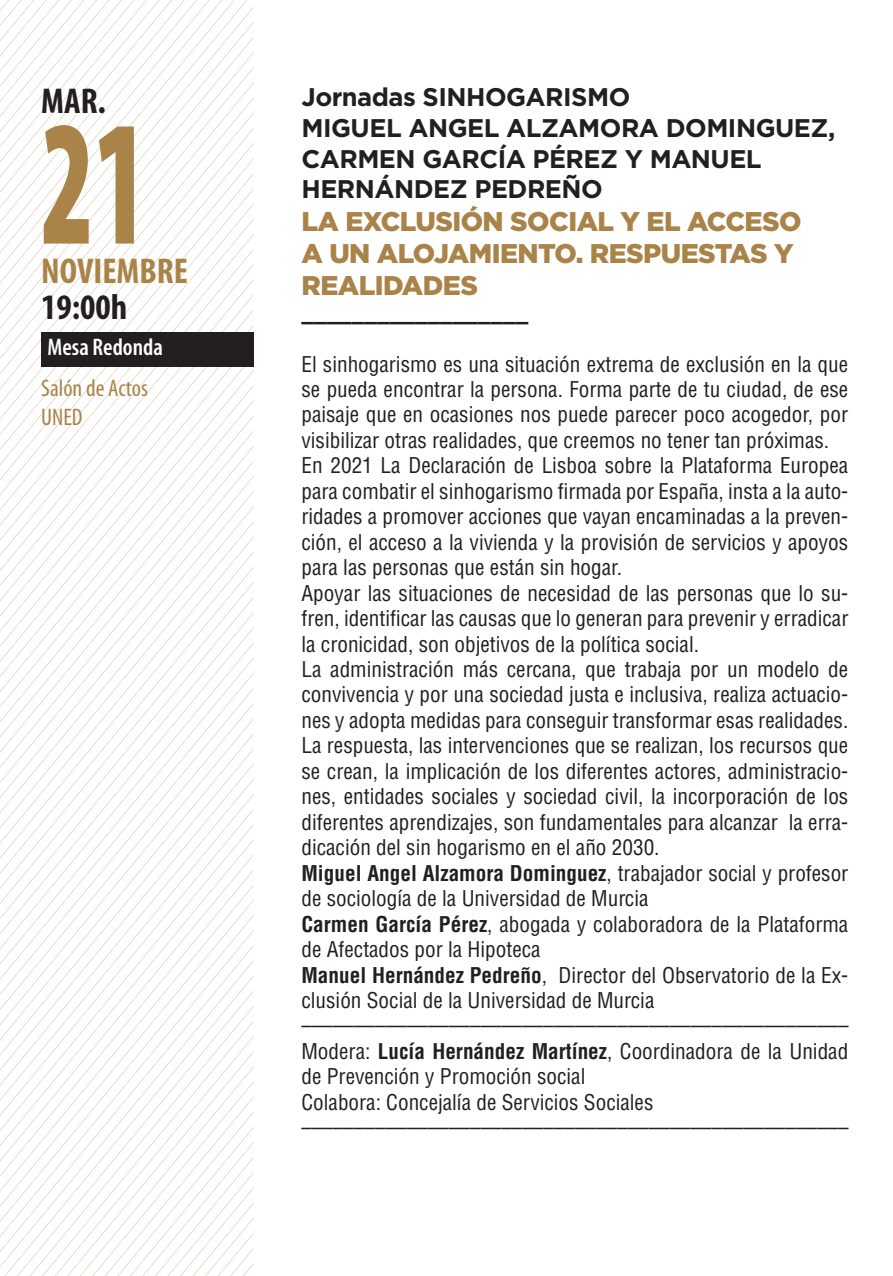
<style>
.page{position:relative;width:893px;height:1276px;background:#fff}
.page>*{position:absolute;margin:0;border:0;box-sizing:border-box;transform-origin:0 0}
.t1{font:900 condensed 180px "Myriad Pro";color:#a98348;scale:.67 1}
.t2{font:700 condensed 36px "Myriad Pro";color:#231f20}
.t3{font:700 condensed 36px "Myriad Pro";color:#a98348}
.t4{font:900 27px/32.4px "Gotham";letter-spacing:-.02em;color:#a98348}
.t5{font:700 25.5px/30.6px "Gotham";letter-spacing:-.02em;color:#231f20}
.t6{font:condensed 24px/28.8px "Myriad Pro";color:#a98348}
.t7{font:600 condensed 24px "Myriad Pro";color:#fff}
.t8{font:condensed 21.3px/25.5px "Helvetica LT Std";color:#231f20}
.t9{font:condensed 21px "Helvetica LT Std";color:#231f20}
.t10{font:900 21px "Gotham";color:#231f20}
.s1{font-style:inherit}
.s2{font-weight:700}
</style>
<div class="page">
<svg style="left:0;top:0;width:254px;height:1276px"></svg>
<div style="left:41px;top:332px;width:213px;height:35px;background:#231f20"></div>
<h2 class="t2" style="left:41px;top:79px;width:66px">MAR.</h2>
<h1 class="t1" style="left:41px;top:76px;width:161px">21</h1>
<h2 class="t3" style="left:41px;top:249px;width:148px">NOVIEMBRE</h2>
<h2 class="t2" style="left:41px;top:285px;width:88px">19:00h</h2>
<p class="t7" style="left:48px;top:332px;width:117px">Mesa Redonda</p>
<p class="t6" style="left:41px;top:375px;width:108px">Salón de Actos<br>UNED</p>
<p class="t5" style="left:301px;top:84px;width:535px">Jornadas <span class="s1">SINHOGARISMO<br></span>MIGUEL ANGEL ALZAMORA DOMINGUEZ,<br>CARMEN GARCÍA PÉREZ Y MANUEL<br>HERNÁNDEZ PEDREÑO</p>
<p class="t4" style="left:301px;top:207px;width:502px">LA EXCLUSIÓN SOCIAL Y EL ACCESO<br>A UN ALOJAMIENTO. RESPUESTAS Y<br>REALIDADES</p>
<p class="t10" style="left:301px;top:306px;width:228px">__________________</p>
<p class="t8" style="left:301px;top:352px;width:548px">El sinhogarismo es una situación extrema de exclusión en la que se pueda encontrar la persona. Forma parte de tu ciudad, de ese paisaje que en ocasiones nos puede parecer poco acogedor, por visibilizar otras realidades, que creemos no tener tan próximas.<br>En 2021 La Declaración de Lisboa sobre la Plataforma Europea para combatir el sinhogarismo firmada por España, insta a la auto&shy;ridades a promover acciones que vayan encaminadas a la preven&shy;ción, el acceso a la vivienda y la provisión de servicios y apoyos para las personas que están sin hogar.<br>Apoyar las situaciones de necesidad de las personas que lo su&shy;fren, identificar las causas que lo generan para prevenir y erradicar la cronicidad, son objetivos de la política social.<br>La administración más cercana, que trabaja por un modelo de convivencia y por una sociedad justa e inclusiva, realiza actuacio&shy;nes y adopta medidas para conseguir transformar esas realidades.<br>La respuesta, las intervenciones que se realizan, los recursos que se crean, la implicación de los diferentes actores, administracio&shy;nes, entidades sociales y sociedad civil, la incorporación de los diferentes aprendizajes, son fundamentales para alcanzar la erra&shy;dicación del sin hogarismo en el año 2030.<br><span class="s2">Miguel Angel Alzamora Dominguez</span>, trabajador social y profesor de sociología de la Universidad de Murcia<br><span class="s2">Carmen García Pérez</span>, abogada y colaboradora de la Plataforma de Afectados por la Hipoteca<br><span class="s2">Manuel Hernández Pedreño</span>, Director del Observatorio de la Ex&shy;clusión Social de la Universidad de Murcia</p>
<p class="t9" style="left:301px;top:1017px;width:549px">––––––––––––––––––––––––––––––––––––––––––––––––––––</p>
<p class="t8" style="left:301px;top:1039px;width:548px">Modera: <span class="s2">Lucía Hernández Martínez</span>, Coordinadora de la Unidad de Prevención y Promoción social<br>Colabora: Concejalía de Servicios Sociales</p>
<p class="t9" style="left:301px;top:1118px;width:549px">––––––––––––––––––––––––––––––––––––––––––––––––––––</p>
</div>
